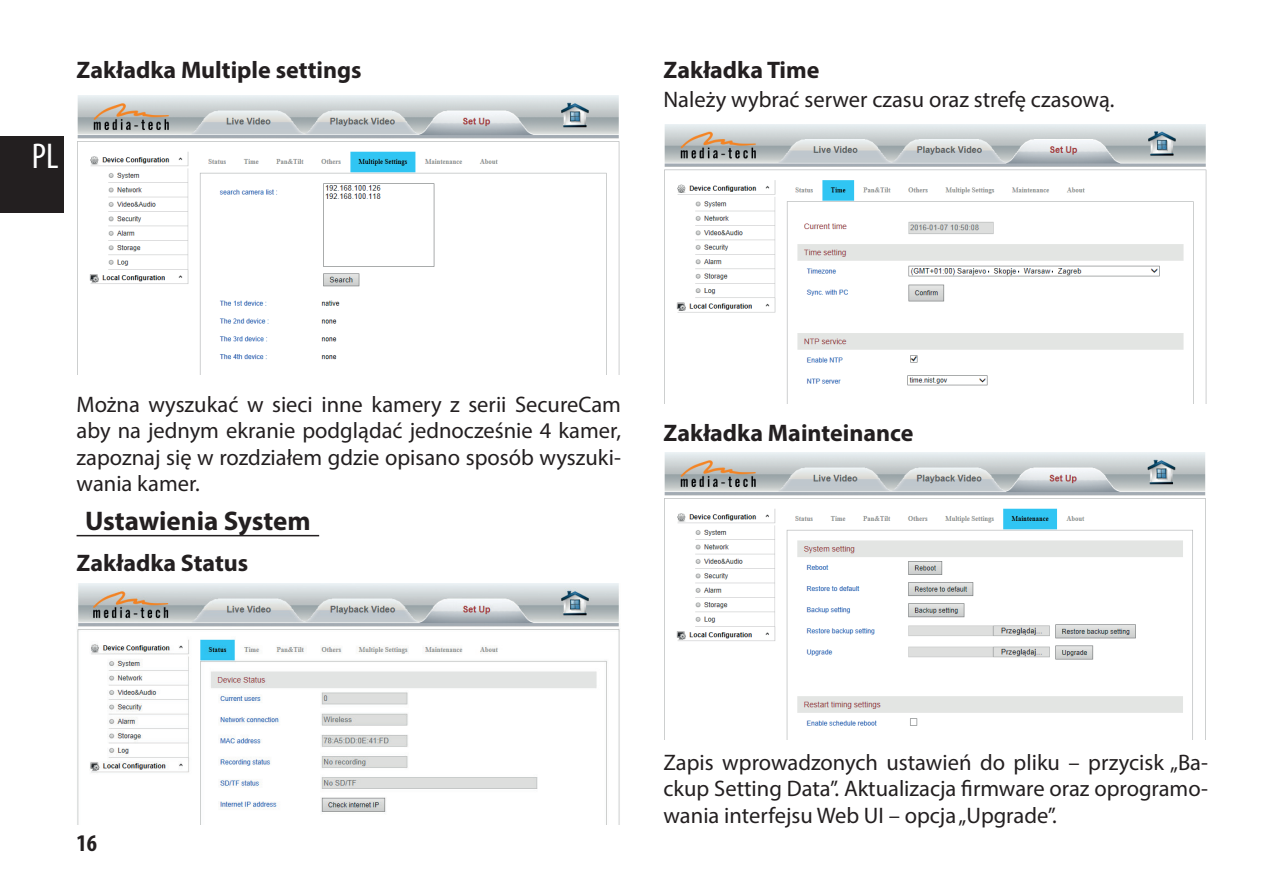
<style>
.page{position:relative;width:1276px;height:893px;background:#fff}
.page>*{position:absolute;margin:0;border:0;box-sizing:border-box;transform-origin:0 0}
.t1{font:condensed 36px "Myriad Pro";color:#fff}
.t2{font:700 27px "Myriad Pro";color:#231f20}
.t3{font:700 24px "Myriad Pro";color:#231f20}
.t4{font:700 condensed 24px "Myriad Pro";color:#231f20}
.t5{font:22.5px/26.4px "Myriad Pro";color:#231f20;text-align:justify}
</style>
<div class="page">
<div style="left:0;top:136px;width:64px;height:77px;background:#231f20"></div>
<img style="left:77px;top:95px;width:543px;height:280px">
<hr style="left:77px;top:535px;width:242px;height:1px;background:#231f20">
<img style="left:77px;top:583px;width:543px;height:242px">
<img style="left:664px;top:125px;width:543px;height:279px">
<img style="left:664px;top:452px;width:542px;height:288px">
<p class="t3" style="left:77px;top:54px;width:286px">Zakładka Multiple settings</p>
<h1 class="t1" style="left:32px;top:135px;width:28px">PL</h1>
<p class="t3" style="left:663px;top:54px;width:157px">Zakładka Time</p>
<p class="t5" style="left:663px;top:86px;width:450px">Należy wybrać serwer czasu oraz strefę czasową.</p>
<p class="t5" style="left:77px;top:391px;width:546px">Można wyszukać w sieci inne kamery z serii SecureCam aby na jednym ekranie podglądać jednocześnie 4 kamer, zapoznaj się w rozdziałem gdzie opisano sposób wyszuki&shy;wania kamer.</p>
<p class="t2" style="left:85px;top:503px;width:227px">Ustawienia System</p>
<p class="t3" style="left:77px;top:547px;width:173px">Zakładka Status</p>
<p class="t3" style="left:663px;top:417px;width:251px">Zakładka Mainteinance</p>
<p class="t4" style="left:77px;top:828px;width:22px">16</p>
<p class="t5" style="left:663px;top:749px;width:546px">Zapis wprowadzonych ustawień do pliku – przycisk „Ba&shy;ckup Setting Data”. Aktualizacja firmware oraz oprogramo&shy;wania interfejsu Web UI – opcja „Upgrade”.</p>
</div>
